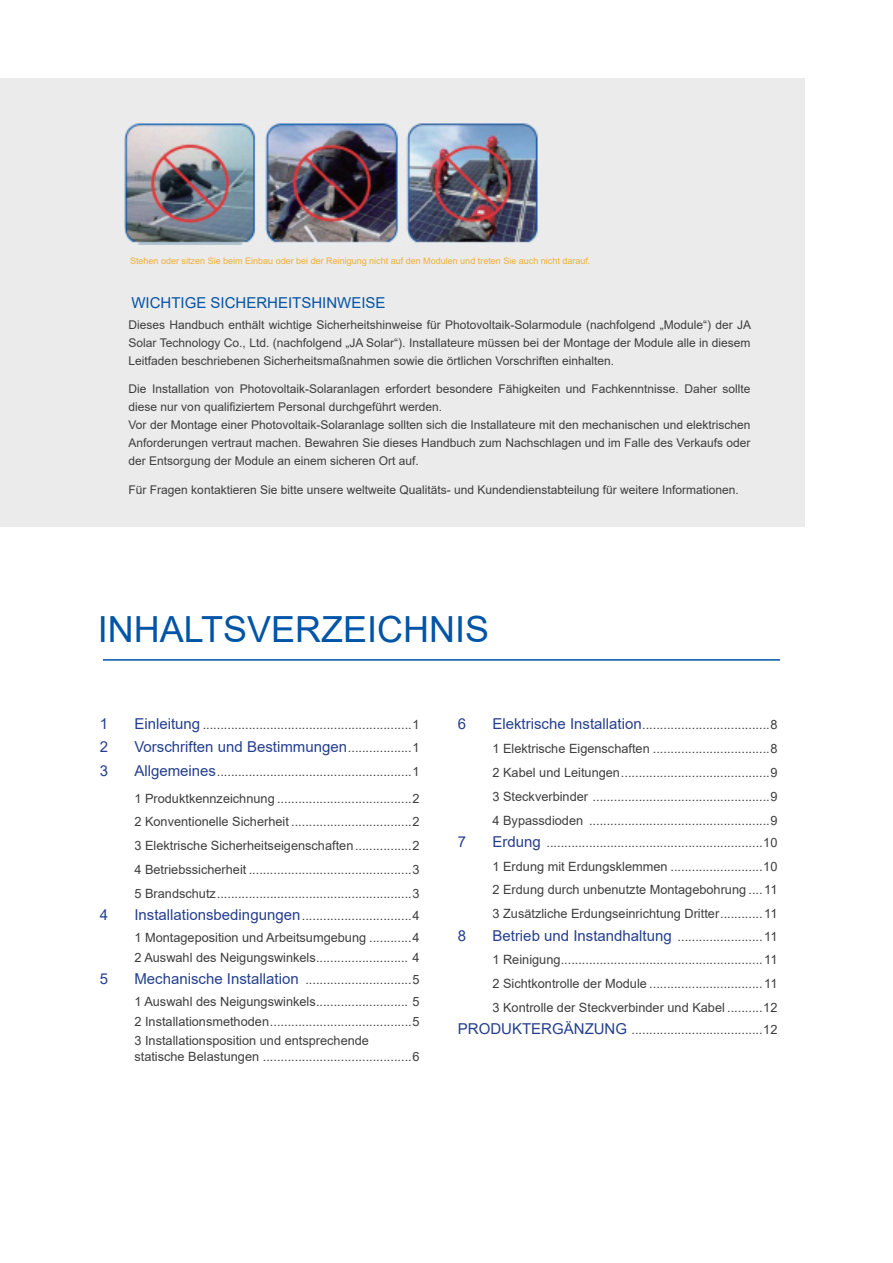
<style>
.page{position:relative;width:893px;height:1263px;background:#fff}
.page>*{position:absolute;margin:0;border:0;box-sizing:border-box;transform-origin:0 0}
.t1{font:36px "Arial";color:#0154a6}
.t2{font:15px "Arial";color:#253f8e}
.t3{font:15px "Arial";color:#0154a6}
.t4{font:12.75px/23.9px "Arial";color:#3e3e3f}
.t5{font:12px/18px "Arial";color:#3e3e3f;text-align:justify}
.t6{font:9px "Arial";color:#efb033}
.s1{font-size:15px;color:#253f8e}
.s2{font-size:12.75px;color:#3e3e3f}
</style>
<div class="page">
<div style="left:0;top:79px;width:805px;height:448px;background:#ebebeb"></div>
<img style="left:125px;top:122px;width:414px;height:122px">
<hr style="left:103px;top:659px;width:677px;height:2px;background:#0154a6">
<p class="t6" style="left:130px;top:258px;width:462px">Stehen oder sitzen Sie beim Einbau oder bei der Reinigung nicht auf den Modulen und treten Sie auch nicht darauf.</p>
<p class="t3" style="left:131px;top:297px;width:256px">WICHTIGE SICHERHEITSHINWEISE</p>
<p class="t5" style="left:129px;top:317px;width:624px">Dieses Handbuch enthält wichtige Sicherheitshinweise für Photovoltaik-Solarmodule (nachfolgend „Module“) der JA Solar Technology Co., Ltd. (nachfolgend „JA Solar“). Installateure müssen bei der Montage der Module alle in diesem Leitfaden beschriebenen Sicherheitsmaßnahmen sowie die örtlichen Vorschriften einhalten.</p>
<p class="t5" style="left:129px;top:381px;width:623px;text-align:left">Die Installation von Photovoltaik-Solaranlagen erfordert besondere Fähigkeiten und Fachkenntnisse. Daher sollte diese nur von qualifiziertem Personal durchgeführt werden.<br>Vor der Montage einer Photovoltaik-Solaranlage sollten sich die Installateure mit den mechanischen und elektrischen Anforderungen vertraut machen. Bewahren Sie dieses Handbuch zum Nachschlagen und im Falle des Verkaufs oder der Entsorgung der Module an einem sicheren Ort auf.</p>
<p class="t5" style="left:129px;top:482px;width:612px">Für Fragen kontaktieren Sie bitte unsere weltweite Qualitäts- und Kundendienstabteilung für weitere Informationen.</p>
<h1 class="t1" style="left:98px;top:615px;width:393px">INHALTSVERZEICHNIS</h1>
<p class="t2" style="left:100px;top:718px;width:10px">1</p>
<p class="t4" style="left:134px;top:714px;width:286px"><span class="s1">Einleitung</span> ...........................................................1</p>
<p class="t2" style="left:100px;top:740px;width:10px">2</p>
<p class="t2" style="left:134px;top:740px;width:286px">Vorschriften und Bestimmungen <span class="s2">..................1</span></p>
<p class="t2" style="left:100px;top:765px;width:10px">3</p>
<p class="t4" style="left:134px;top:759px;width:286px;line-height:26.5px"><span class="s1">Allgemeines</span> .......................................................1<br>1 Produktkennzeichnung ......................................2</p>
<p class="t4" style="left:134px;top:811px;width:286px;text-align:justify">2 Konventionelle Sicherheit ..................................2<br>3 Elektrische Sicherheitseigenschaften ................2<br>4 Betriebssicherheit ..............................................3<br>5 Brandschutz .......................................................3</p>
<p class="t2" style="left:100px;top:909px;width:10px">4</p>
<p class="t4" style="left:134px;top:905px;width:286px;line-height:22.2px"><span class="s1">Installationsbedingungen</span> ...............................4<br>1 Montageposition und Arbeitsumgebung ............4</p>
<p class="t4" style="left:134px;top:946px;width:286px">2 Auswahl des Neigungswinkels .......................... 4</p>
<p class="t2" style="left:100px;top:973px;width:10px">5</p>
<p class="t4" style="left:134px;top:969px;width:287px;line-height:22.2px"><span class="s1">Mechanische Installation</span> ..............................5<br>1 Auswahl des Neigungswinkels .......................... 5</p>
<p class="t4" style="left:134px;top:1013px;width:286px;line-height:19.5px">2 Installationsmethoden ........................................5<br>3 Installationsposition und entsprechende</p>
<p class="t4" style="left:134px;top:1045px;width:286px">statische Belastungen ..........................................6</p>
<p class="t2" style="left:458px;top:718px;width:10px">6</p>
<p class="t4" style="left:492px;top:714px;width:286px;text-align:justify"><span class="s1">Elektrische Installation</span> ....................................8<br>1 Elektrische Eigenschaften .................................8<br>2 Kabel und Leitungen ..........................................9<br>3 Steckverbinder ..................................................9<br>4 Bypassdioden ...................................................9</p>
<p class="t2" style="left:458px;top:836px;width:10px">7</p>
<p class="t4" style="left:492px;top:831px;width:287px;text-align:justify"><span class="s1">Erdung</span> .............................................................10<br>1 Erdung mit Erdungsklemmen ..........................10<br>2 Erdung durch unbenutzte Montagebohrung ....11<br>3 Zusätzliche Erdungseinrichtung Dritter ............11</p>
<p class="t2" style="left:458px;top:929px;width:10px">8</p>
<p class="t4" style="left:492px;top:925px;width:286px;text-align:justify"><span class="s1">Betrieb und Instandhaltung</span> ........................11<br>1 Reinigung .........................................................11<br>2 Sichtkontrolle der Module ................................11<br>3 Kontrolle der Steckverbinder und Kabel ..........12</p>
<p class="t4" style="left:458px;top:1019px;width:321px"><span class="s1">PRODUKTERGÄNZUNG</span> .....................................12</p>
</div>
